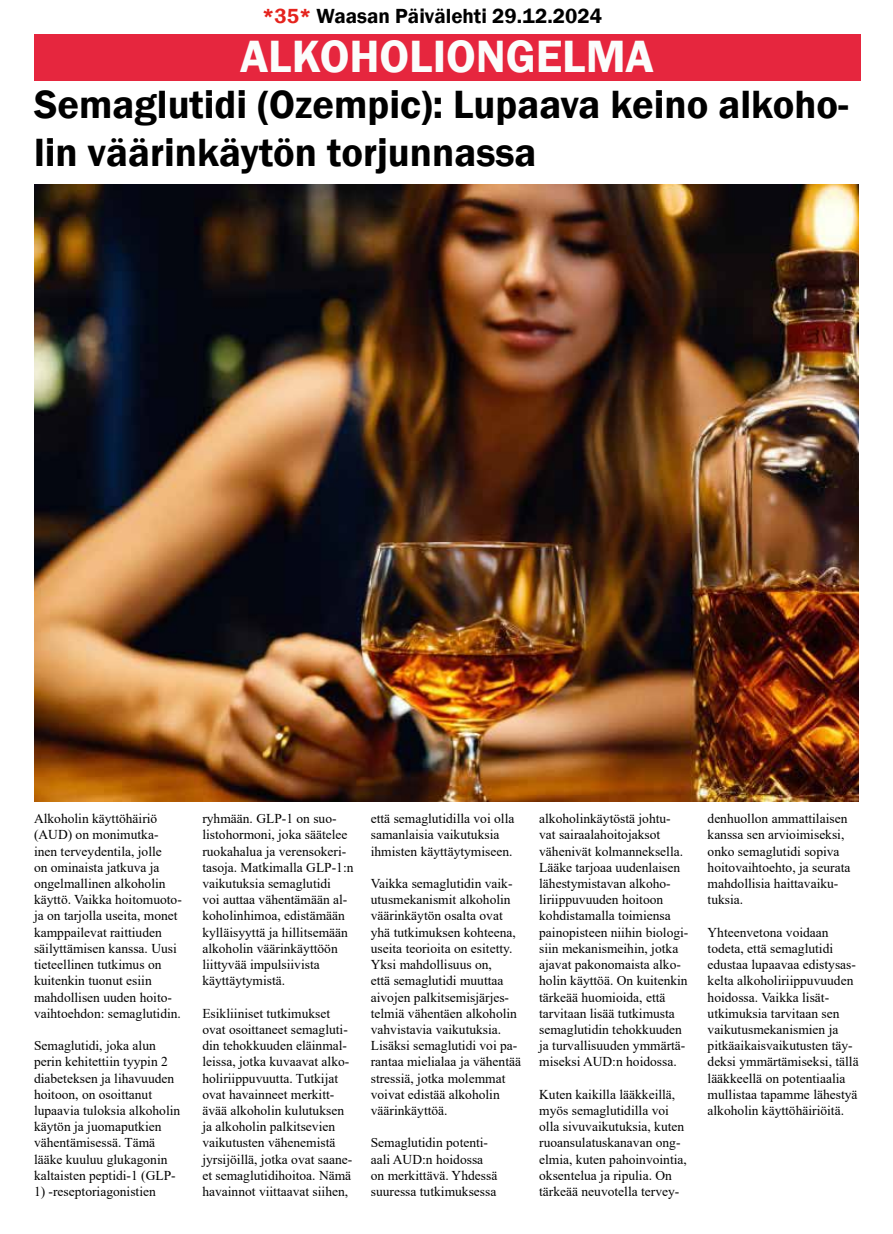
<style>
.page{position:relative;width:893px;height:1234px;background:#fff}
.page>*{position:absolute;margin:0;border:0;box-sizing:border-box;transform-origin:0 0}
.t1{font:600 46.5px "Franklin Gothic";color:#fbfdfc}
.t2{font:600 40.5px/48.6px "Franklin Gothic";color:#000}
.t3{font:600 21px "Franklin Gothic";color:#000}
.t4{font:13.5px/16.2px "Times New Roman";color:#000}
.s1{color:#e5231d}
</style>
<div class="page">
<div style="left:34px;top:34px;width:826px;height:47px;background:#e6263e"></div>
<img style="left:34px;top:184px;width:825px;height:616px">
<h3 class="t3" style="left:262px;top:3px;width:341px"><span class="s1">*35*</span> Waasan Päivälehti 29.12.2024</h3>
<h1 class="t1" style="left:240px;top:28px;width:415px">ALKOHOLIONGELMA</h1>
<h2 class="t2" style="left:34px;top:80px;width:816px">Semaglutidi (Ozempic): Lupaava keino alkoho&shy;lin väärinkäytön torjunnassa</h2>
<p class="t4" style="left:34px;top:810px;width:149px">Alkoholin käyttöhäiriö (AUD) on monimutka&shy;inen terveydentila, jolle<br>on ominaista jatkuva ja ongelmallinen alkoholin käyttö. Vaikka hoitomuoto&shy;ja on tarjolla useita, monet kamppailevat raittiuden säilyttämisen kanssa. Uusi tieteellinen tutkimus on kuitenkin tuonut esiin mahdollisen uuden hoito&shy;vaihtoehdon: semaglutidin.</p>
<p class="t4" style="left:34px;top:1036px;width:148px">Semaglutidi, joka alun perin kehitettiin tyypin 2 diabeteksen ja lihavuuden hoitoon, on osoittanut lupaavia tuloksia alkoholin käytön ja juomaputkien vähentämisessä. Tämä lääke kuuluu glukagonin kaltaisten peptidi-1 (GLP-</p>
<p class="t4" style="left:34px;top:1182px;width:123px">1) -reseptoriagonistien</p>
<p class="t4" style="left:202px;top:810px;width:153px">ryhmään. GLP-1 on suo&shy;listohormoni, joka säätelee ruokahalua ja verensokeri&shy;tasoja. Matkimalla GLP-1:n vaikutuksia semaglutidi<br>voi auttaa vähentämään al&shy;koholinhimoa, edistämään kylläisyyttä ja hillitsemään alkoholin väärinkäyttöön liittyvää impulsiivista käyttäytymistä.</p>
<p class="t4" style="left:202px;top:1004px;width:151px">Esikliiniset tutkimukset ovat osoittaneet semagluti&shy;din tehokkuuden eläinmal&shy;leissa, jotka kuvaavat alko&shy;holiriippuvuutta. Tutkijat ovat havainneet merkitt&shy;ävää alkoholin kulutuksen ja alkoholin palkitsevien vaikutusten vähenemistä jyrsijöillä, jotka ovat saane&shy;et semaglutidihoitoa. Nämä havainnot viittaavat siihen,</p>
<p class="t4" style="left:371px;top:810px;width:145px">että semaglutidilla voi olla samanlaisia vaikutuksia ihmisten käyttäytymiseen.</p>
<p class="t4" style="left:371px;top:874px;width:152px">Vaikka semaglutidin vaik&shy;utusmekanismit alkoholin väärinkäytön osalta ovat yhä tutkimuksen kohteena, useita teorioita on esitetty.<br>Yksi mahdollisuus on,<br>että semaglutidi muuttaa aivojen palkitsemisjärjes&shy;telmiä vähentäen alkoholin vahvistavia vaikutuksia.<br>Lisäksi semaglutidi voi pa&shy;rantaa mielialaa ja vähentää stressiä, jotka molemmat voivat edistää alkoholin väärinkäyttöä.</p>
<p class="t4" style="left:371px;top:1134px;width:128px">Semaglutidin potenti&shy;aali AUD:n hoidossa on merkittävä. Yhdessä suuressa tutkimuksessa</p>
<p class="t4" style="left:539px;top:810px;width:151px">alkoholinkäytöstä johtu&shy;vat sairaalahoitojaksot vähenivät kolmanneksella.<br>Lääke tarjoaa uudenlaisen lähestymistavan alkoho&shy;liriippuvuuden hoitoon kohdistamalla toimiensa painopisteen niihin biologi&shy;siin mekanismeihin, jotka ajavat pakonomaista alko&shy;holin käyttöä. On kuitenkin tärkeää huomioida, että tarvitaan lisää tutkimusta semaglutidin tehokkuuden ja turvallisuuden ymmärtä&shy;miseksi AUD:n hoidossa.</p>
<p class="t4" style="left:539px;top:1085px;width:149px">Kuten kaikilla lääkkeillä, myös semaglutidilla voi olla sivuvaikutuksia, kuten ruoansulatuskanavan ong&shy;elmia, kuten pahoinvointia, oksentelua ja ripulia. On tärkeää neuvotella tervey-</p>
<p class="t4" style="left:708px;top:810px;width:144px">denhuollon ammattilaisen kanssa sen arvioimiseksi, onko semaglutidi sopiva hoitovaihtoehto, ja seurata mahdollisia haittavaiku&shy;tuksia.</p>
<p class="t4" style="left:708px;top:923px;width:153px">Yhteenvetona voidaan todeta, että semaglutidi edustaa lupaavaa edistysas&shy;kelta alkoholiriippuvuuden hoidossa. Vaikka lisät&shy;utkimuksia tarvitaan sen vaikutusmekanismien ja pitkäaikaisvaikutusten täy&shy;deksi ymmärtämiseksi, tällä lääkkeellä on potentiaalia mullistaa tapamme lähestyä alkoholin käyttöhäiriöitä.</p>
</div>
